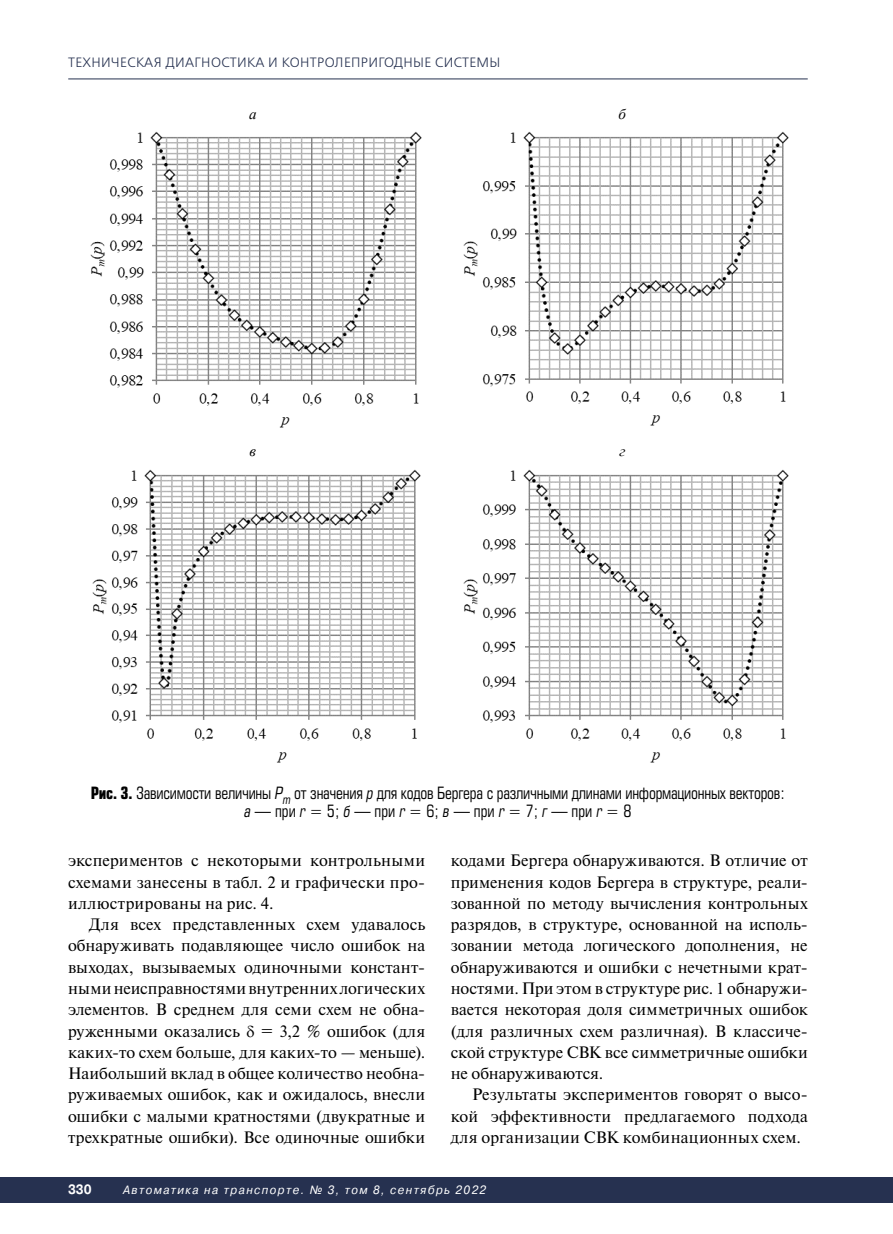
<style>
.page{position:relative;width:893px;height:1234px;background:#fff}
.page>*{position:absolute;margin:0;border:0;box-sizing:border-box;transform-origin:0 0}
.Текст{font:16.5px/21.3px "Newton C";letter-spacing:.01em;color:#000;text-align:justify}
.Подрисунок{font:16.5px/18.5px "Europe Cond";letter-spacing:-.015em;color:#000;text-align:center;scale:.95 1}
.t1{font:italic 15px "Times New Roman";color:#000}
.t2{font:13.5px "Free Set C";letter-spacing:.025em;color:#263150}
.t3{font:700 13.5px "Pragmatica C";color:#fff;scale:.9 1}
.t4{font:italic 12px "Pragmatica C";letter-spacing:.125em;color:#fff;scale:.94 1}
.s1{font-weight:700}
.s2{font-style:italic}
</style>
<div class="page">
<hr style="left:68px;top:79px;width:740px;height:1px;background:#263150">
<div style="left:0;top:1177px;width:893px;height:25px;background:#263150"></div>
<img style="left:90px;top:131px;width:332px;height:297px">
<img style="left:463px;top:131px;width:326px;height:295px">
<img style="left:92px;top:469px;width:329px;height:294px">
<img style="left:463px;top:469px;width:326px;height:294px">
<p class="t2" style="left:68px;top:54px;width:434px">ТЕХНИЧЕСКАЯ ДИАГНОСТИКА И КОНТРОЛЕПРИГОДНЫЕ СИСТЕМЫ</p>
<p class="t1" style="left:249px;top:103px;width:9px">а</p>
<p class="t1" style="left:619px;top:103px;width:9px">б</p>
<p class="t1" style="left:250px;top:441px;width:8px">в</p>
<p class="t1" style="left:619px;top:441px;width:7px">г</p>
<p class="Подрисунок" style="left:91px;top:783px;width:732px"><span class="s1">Рис. 3.</span> Зависимости величины <span class="s2">P</span><sub>m</sub> от значения <span class="s2">p</span> для кодов Бергера с различными длинами информационных векторов: <span class="s2">а</span> — при <span class="s2">r</span> = 5; <span class="s2">б</span> — при <span class="s2">r</span> = 6; <span class="s2">в</span> — при <span class="s2">r</span> = 7; <span class="s2">г</span> — при <span class="s2">r</span> = 8</p>
<p class="Текст" style="left:68px;top:849px;width:359px">экспериментов с некоторыми контрольными схемами занесены в табл. 2 и графически про&shy;иллюстрированы на рис. 4.</p>
<p class="Текст" style="left:68px;top:913px;width:359px;text-indent:21px">Для всех представленных схем удавалось обнаруживать подавляющее число ошибок на выходах, вызываемых одиночными констант&shy;ными неисправностями внутренних логических элементов. В среднем для семи схем не обна&shy;руженными оказались</p>
<p class="Текст" style="left:68px;top:1020px;width:359px;text-indent:193px">= 3,2 % ошибок (для каких-то схем больше, для каких-то — меньше).<br>Наибольший вклад в общее количество необна&shy;руживаемых ошибок, как и ожидалось, внесли ошибки с малыми кратностями (двукратные и трехкратные ошибки). Все одиночные ошибки</p>
<p class="Текст" style="left:451px;top:849px;width:359px">кодами Бергера обнаруживаются. В отличие от применения кодов Бергера в структуре, реали&shy;зованной по методу вычисления контрольных разрядов, в структуре, основанной на исполь&shy;зовании метода логического дополнения, не обнаруживаются и ошибки с нечетными крат&shy;ностями. При этом в структуре рис. 1 обнаружи&shy;вается некоторая доля симметричных ошибок (для различных схем различная). В классиче&shy;ской структуре СВК все симметричные ошибки не обнаруживаются.</p>
<p class="Текст" style="left:451px;top:1083px;width:359px;text-indent:21px">Результаты экспериментов говорят о высо&shy;кой эффективности предлагаемого подхода для организации СВК комбинационных схем.</p>
<p class="t3" style="left:68px;top:1181px;width:28px">330</p>
<p class="t4" style="left:123px;top:1183px;width:388px">Автоматика на транспорте. № 3, том 8, сентябрь 2022</p>
</div>
